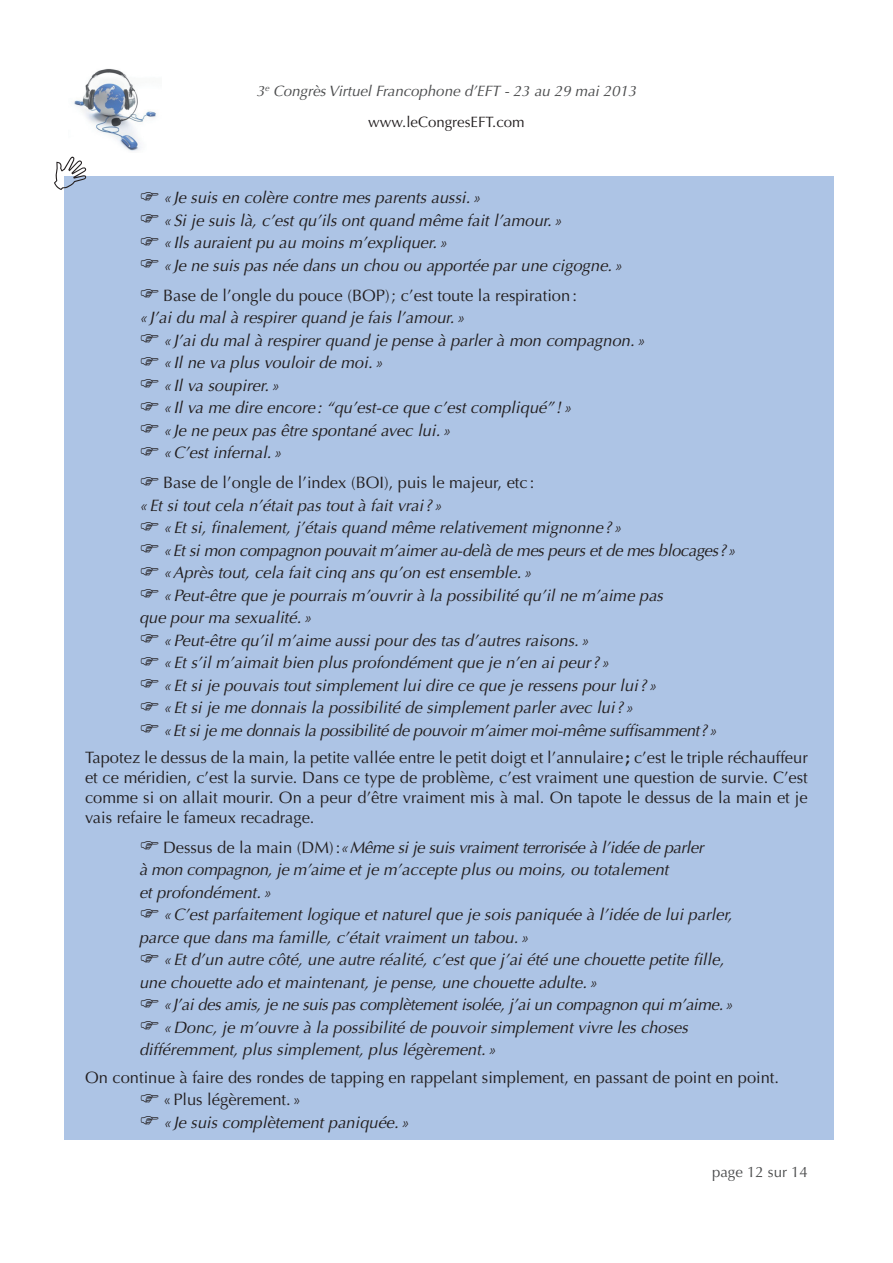
<style>
.page{position:relative;width:893px;height:1263px;background:#fff}
.page>*{position:absolute;margin:0;border:0;box-sizing:border-box;transform-origin:0 0}
.t1{font:italic 16.5px/22.5px "Optima";color:#231f20}
.t2{font:16.5px/19.8px "Optima";color:#231f20;text-align:justify}
.t3{font:italic 16.5px/22.5px "Optima";letter-spacing:-.02em;color:#231f20}
.t4{font:italic 15px/31.5px "Optima";color:#4b4c4d;text-align:center}
.t5{font:15px "Optima";color:#4b4c4d}
.s1{font-style:normal;color:#231f20}
.s2{font-weight:700}
.s3{font-style:normal}
</style>
<div class="page">
<div style="left:64px;top:176px;width:770px;height:964px;background:#adc4e5"></div>
<img style="left:73px;top:69px;width:83px;height:82px">
<svg style="left:73px;top:149px;width:20px;height:2px"></svg>
<p class="t4" style="left:256px;top:75px;width:382px">3<sup>e</sup> Congrès Virtuel Francophone d’EFT - 23 au 29 mai 2013 <span class="s1">www.leCongresEFT.com</span></p>
<p class="t1" style="left:163px;top:187px;width:461px">«Je suis en colère contre mes parents aussi.»<br>«Si je suis là, c’est qu’ils ont quand même fait l’amour. »<br>«Ils auraient pu au moins m’expliquer. »<br>«Je ne suis pas née dans un chou ou apportée par une cigogne. »</p>
<p class="t2" style="left:163px;top:286px;width:415px">Base de l’ongle du pouce (BOP); c’est toute la respiration:</p>
<p class="t1" style="left:163px;top:307px;width:483px;text-indent:-24px">«J’ai du mal à respirer quand je fais l’amour. »<br>«J’ai du mal à respirer quand je pense à parler à mon compagnon. » «Il ne va plus vouloir de moi. »<br>«Il va soupirer. »<br>«Il va me dire encore: “qu’est-ce que c’est compliqué” ! »<br>«Je ne peux pas être spontané avec lui. »<br>«C’est infernal.»</p>
<p class="t2" style="left:163px;top:473px;width:373px">Base de l’ongle de l’index (BOI), puis le majeur, etc :</p>
<p class="t1" style="left:139px;top:494px;width:305px">«Et si tout cela n’était pas tout à fait vrai? »</p>
<p class="t1" style="left:163px;top:517px;width:460px">«Et si, finalement, j’étais quand même relativement mignonne ? »</p>
<p class="t3" style="left:163px;top:539px;width:574px">«Et si mon compagnon pouvait m’aimer au-delà de mes peurs et de mes blocages?»</p>
<p class="t1" style="left:163px;top:562px;width:370px">«Après tout, cela fait cinq ans qu’on est ensemble. »</p>
<p class="t1" style="left:163px;top:584px;width:501px">«Peut-être que je pourrais m’ouvrir à la possibilité qu’il ne m’aime pas</p>
<p class="t1" style="left:139px;top:607px;width:174px">que pour ma sexualité.»</p>
<p class="t1" style="left:163px;top:629px;width:427px">«Peut-être qu’il m’aime aussi pour des tas d’autres raisons. »</p>
<p class="t1" style="left:163px;top:652px;width:448px">«Et s’il m’aimait bien plus profondément que je n’en ai peur? »</p>
<p class="t1" style="left:163px;top:674px;width:495px">«Et si je pouvais tout simplement lui dire ce que je ressens pour lui?»</p>
<p class="t1" style="left:163px;top:697px;width:472px">«Et si je me donnais la possibilité de simplement parler avec lui?»</p>
<p class="t3" style="left:163px;top:719px;width:555px">«Et si je me donnais la possibilité de pouvoir m’aimer moi-même suffisamment?»</p>
<p class="t2" style="left:85px;top:748px;width:724px">Tapotez le dessus de la main, la petite vallée entre le petit doigt et l’annulaire <span class="s2">;</span> c’est le triple réchauffeur et ce méridien, c’est la survie. Dans ce type de problème, c’est vraiment une question de survie. C’est comme si on allait mourir. On a peur d’être vraiment mis à mal. On tapote le dessus de la main et je vais refaire le fameux recadrage.</p>
<p class="t3" style="left:139px;top:836px;width:566px;text-indent:24px"><span class="s3">Dessus de la main (DM):</span>«Même si je suis vraiment terrorisée à l’idée de parler à mon compagnon, je m’aime et je m’accepte plus ou moins, ou totalement<br>et profondément.»</p>
<p class="t1" style="left:139px;top:903px;width:595px;text-indent:24px">«C’est parfaitement logique et naturel que je sois paniquée à l’idée de lui parler, parce que dans ma famille, c’était vraiment un tabou. »</p>
<p class="t1" style="left:139px;top:948px;width:587px;text-indent:24px">«Et d’un autre côté, une autre réalité, c’est que j’ai été une chouette petite fille, une chouette ado et maintenant, je pense, une chouette adulte. »</p>
<p class="t3" style="left:163px;top:993px;width:572px">«J’ai des amis, je ne suis pas complètement isolée, j’ai un compagnon qui m’aime.»</p>
<p class="t1" style="left:163px;top:1016px;width:526px">«Donc, je m’ouvre à la possibilité de pouvoir simplement vivre les choses</p>
<p class="t1" style="left:139px;top:1038px;width:358px">différemment, plus simplement, plus légèrement. »</p>
<p class="t2" style="left:163px;top:1066px;width:618px;line-height:22.5px;text-indent:-78px">On continue à faire des rondes de tapping en rappelant simplement, en passant de point en point. «Plus légèrement.»</p>
<p class="t1" style="left:163px;top:1111px;width:248px">«Je suis complètement paniquée. »</p>
<p class="t5" style="left:712px;top:1163px;width:97px">page 12 sur 14</p>
</div>
